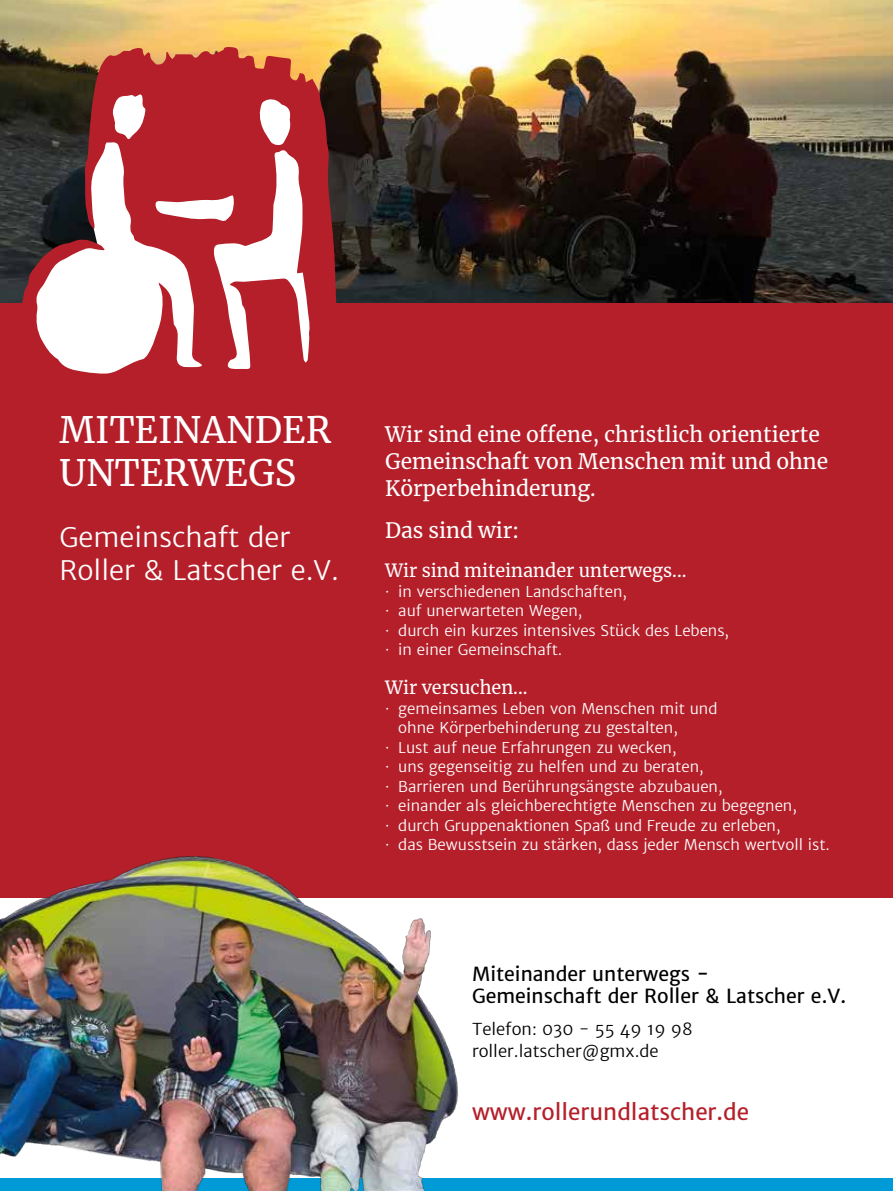
<style>
.page{position:relative;width:893px;height:1191px;background:#fff}
.page>*{position:absolute;margin:0;border:0;box-sizing:border-box;transform-origin:0 0}
.t1{font:36px/43.2px "Merriweather";color:#fff}
.t2{font:300 27px/32.4px "Merriweather Sans";color:#fff}
.t3{font:22.5px "Merriweather Sans";color:#b41f2a}
.t4{font:21px/27px "Merriweather";color:#fff}
.t5{font:19.5px/22.5px "Merriweather Sans";color:#000}
.t6{font:18px "Merriweather";color:#fff}
.t7{font:300 16.5px/22.5px "Merriweather Sans";color:#000}
.t8{font:300 15px/19.5px "Merriweather Sans";color:#fff}
</style>
<div class="page">
<div style="left:0;top:1178px;width:893px;height:13px;background:#009ad6"></div>
<div style="left:0;top:301px;width:893px;height:596px;background:#b41f2a"></div>
<img style="left:0;top:856px;width:535px;height:335px">
<img style="left:0;top:0;width:893px;height:302px">
<svg style="left:19px;top:47px;width:328px;height:327px;fill:#b41f2a"></svg>
<h1 class="t1" style="left:60px;top:407px;width:273px">MITEINANDER<br>UNTERWEGS</h1>
<h2 class="t2" style="left:60px;top:521px;width:281px">Gemeinschaft der<br>Roller &amp; Latscher e.V.</h2>
<h3 class="t4" style="left:385px;top:420px;width:445px">Wir sind eine offene, christlich orientierte<br>Gemeinschaft von Menschen mit und ohne<br>Körperbehinderung.</h3>
<h3 class="t4" style="left:385px;top:516px;width:136px">Das sind wir:</h3>
<p class="t6" style="left:385px;top:558px;width:303px">Wir sind miteinander unterwegs...</p>
<p class="t8" style="left:385px;top:581px;width:345px">· in verschiedenen Landschaften,<br>· auf unerwarteten Wegen,<br>· durch ein kurzes intensives Stück des Lebens, · in einer Gemeinschaft.</p>
<p class="t6" style="left:385px;top:675px;width:144px">Wir versuchen...</p>
<p class="t8" style="left:385px;top:698px;width:334px">· gemeinsames Leben von Menschen mit und</p>
<p class="t8" style="left:398px;top:718px;width:281px">ohne Körperbehinderung zu gestalten,</p>
<p class="t8" style="left:385px;top:737px;width:293px">· Lust auf neue Erfahrungen zu wecken,</p>
<p class="t8" style="left:385px;top:757px;width:320px">· uns gegenseitig zu helfen und zu beraten,</p>
<p class="t8" style="left:385px;top:776px;width:339px">· Barrieren und Berührungsängste abzubauen,</p>
<p class="t8" style="left:385px;top:796px;width:413px">· einander als gleichberechtigte Menschen zu begegnen,</p>
<p class="t8" style="left:385px;top:815px;width:397px">· durch Gruppenaktionen Spaß und Freude zu erleben,</p>
<p class="t8" style="left:385px;top:835px;width:446px">· das Bewusstsein zu stärken, dass jeder Mensch wertvoll ist.</p>
<h3 class="t5" style="left:472px;top:962px;width:376px">Miteinander unterwegs -<br>Gemeinschaft der Roller &amp; Latscher e.V.</h3>
<p class="t7" style="left:472px;top:1017px;width:222px">Telefon: 030 - 55 49 19 98 roller.latscher@gmx.de</p>
<h3 class="t3" style="left:472px;top:1097px;width:279px">www.rollerundlatscher.de</h3>
</div>
